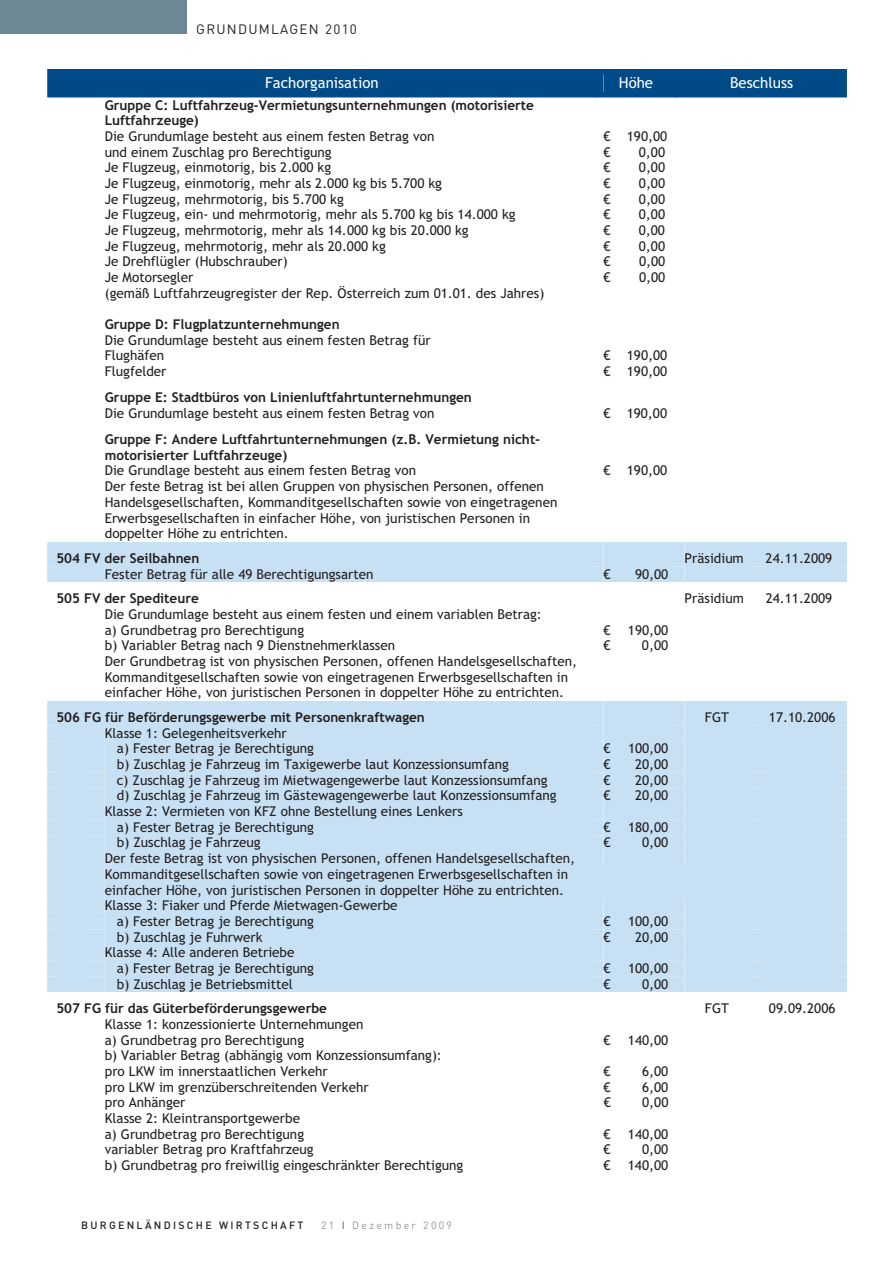
<style>
.page{position:relative;width:893px;height:1263px;background:#fff}
.page>*{position:absolute;margin:0;border:0;box-sizing:border-box;transform-origin:0 0}
.t1{font:15px "Trebuchet MS+T42+CHMKVV";color:#fff}
.t2{font:13.5px/15.6px "Trebuchet MS+T42+CHMKVV";color:#231f20}
.t3{font:13.5px/15.6px "Trebuchet MS Bold+T42+WWLEMU";color:#231f20}
.t4{font:13.5px "DIN";letter-spacing:.095em;color:#231f20}
.t5{font:500 10.5px "DIN";letter-spacing:.22em;color:#231f20}
.t6{font:10.5px "DIN";letter-spacing:.215em;color:#939598}
.s1{font-weight:400;font-size:15px;color:#fff}
.s2{font-weight:700}
</style>
<div class="page">
<div style="left:0;top:0;width:187px;height:34px;background:#6c8895"></div>
<div style="left:47px;top:69px;width:800px;height:28px;background:#004b87"></div>
<div style="left:685px;top:74px;width:154px;height:18px;background:#004b87"></div>
<div style="left:47px;top:542px;width:800px;height:40px;background:#c7e0f3"></div>
<div style="left:766px;top:566px;width:73px;height:16px;background:#c7e0f3"></div>
<div style="left:47px;top:701px;width:800px;height:291px;background:#c7e0f3"></div>
<div style="left:766px;top:976px;width:73px;height:16px;background:#c7e0f3"></div>
<p class="t4" style="left:196px;top:21px;width:162px">GRUNDUMLAGEN 2010</p>
<p class="t1" style="left:265px;top:73px;width:115px">Fachorganisation</p>
<p class="t1" style="left:619px;top:73px;width:36px">Höhe</p>
<p class="t1" style="left:730px;top:73px;width:65px">Beschluss</p>
<p class="t3" style="left:105px;top:97px;width:431px">Gruppe C: Luftfahrzeug-Vermietungsunternehmungen (motorisierte<br>Luftfahrzeuge)</p>
<p class="t2" style="left:105px;top:128px;width:331px">Die Grundumlage besteht aus einem festen Betrag von</p>
<p class="t2" style="left:604px;top:128px;width:65px">€ 190,00</p>
<p class="t2" style="left:105px;top:144px;width:228px">und einem Zuschlag pro Berechtigung</p>
<p class="t2" style="left:603px;top:144px;width:9px">€</p>
<p class="t2" style="left:639px;top:144px;width:28px">0,00</p>
<p class="t2" style="left:105px;top:160px;width:228px">Je Flugzeug, einmotorig, bis 2.000 kg</p>
<p class="t2" style="left:603px;top:160px;width:9px">€</p>
<p class="t2" style="left:639px;top:160px;width:28px">0,00</p>
<p class="t2" style="left:105px;top:176px;width:339px">Je Flugzeug, einmotorig, mehr als 2.000 kg bis 5.700 kg</p>
<p class="t2" style="left:603px;top:176px;width:9px">€</p>
<p class="t2" style="left:639px;top:176px;width:28px">0,00</p>
<p class="t2" style="left:105px;top:191px;width:240px">Je Flugzeug, mehrmotorig, bis 5.700 kg</p>
<p class="t2" style="left:604px;top:191px;width:9px">€</p>
<p class="t2" style="left:639px;top:191px;width:28px">0,00</p>
<p class="t2" style="left:105px;top:207px;width:412px">Je Flugzeug, ein- und mehrmotorig, mehr als 5.700 kg bis 14.000 kg</p>
<p class="t2" style="left:603px;top:207px;width:9px">€</p>
<p class="t2" style="left:639px;top:207px;width:28px">0,00</p>
<p class="t2" style="left:105px;top:223px;width:365px">Je Flugzeug, mehrmotorig, mehr als 14.000 kg bis 20.000 kg</p>
<p class="t2" style="left:603px;top:223px;width:9px">€</p>
<p class="t2" style="left:639px;top:223px;width:28px">0,00</p>
<p class="t2" style="left:105px;top:238px;width:282px">Je Flugzeug, mehrmotorig, mehr als 20.000 kg</p>
<p class="t2" style="left:603px;top:238px;width:9px">€</p>
<p class="t2" style="left:639px;top:238px;width:28px">0,00</p>
<p class="t2" style="left:105px;top:254px;width:184px">Je Drehflügler (Hubschrauber)</p>
<p class="t2" style="left:604px;top:254px;width:9px">€</p>
<p class="t2" style="left:639px;top:254px;width:28px">0,00</p>
<p class="t2" style="left:105px;top:270px;width:441px">Je Motorsegler<br>(gemäß Luftfahrzeugregister der Rep. Österreich zum 01.01. des Jahres)</p>
<p class="t2" style="left:604px;top:270px;width:9px">€</p>
<p class="t2" style="left:639px;top:270px;width:28px">0,00</p>
<p class="t3" style="left:105px;top:316px;width:236px">Gruppe D: Flugplatzunternehmungen</p>
<p class="t2" style="left:105px;top:332px;width:327px">Die Grundumlage besteht aus einem festen Betrag für<br>Flughäfen</p>
<p class="t2" style="left:604px;top:348px;width:65px">€ 190,00</p>
<p class="t2" style="left:105px;top:364px;width:63px">Flugfelder</p>
<p class="t2" style="left:604px;top:364px;width:65px">€ 190,00</p>
<p class="t3" style="left:105px;top:390px;width:368px">Gruppe E: Stadtbüros von Linienluftfahrtunternehmungen</p>
<p class="t2" style="left:105px;top:405px;width:331px">Die Grundumlage besteht aus einem festen Betrag von</p>
<p class="t2" style="left:603px;top:405px;width:65px">€ 190,00</p>
<p class="t3" style="left:105px;top:431px;width:437px">Gruppe F: Andere Luftfahrtunternehmungen (z.B. Vermietung nicht&shy;motorisierter Luftfahrzeuge)</p>
<p class="t2" style="left:105px;top:463px;width:313px">Die Grundlage besteht aus einem festen Betrag von</p>
<p class="t2" style="left:604px;top:463px;width:65px">€ 190,00</p>
<p class="t2" style="left:105px;top:479px;width:454px">Der feste Betrag ist bei allen Gruppen von physischen Personen, offenen Handelsgesellschaften, Kommanditgesellschaften sowie von eingetragenen Erwerbsgesellschaften in einfacher Höhe, von juristischen Personen in doppelter Höhe zu entrichten.</p>
<p class="t3" style="left:56px;top:550px;width:144px">504 FV der Seilbahnen</p>
<p class="t2" style="left:685px;top:550px;width:61px">Präsidium</p>
<p class="t2" style="left:766px;top:550px;width:68px">24.11.2009</p>
<p class="t2" style="left:105px;top:566px;width:270px">Fester Betrag für alle 49 Berechtigungsarten</p>
<p class="t2" style="left:604px;top:566px;width:9px">€</p>
<p class="t2" style="left:635px;top:566px;width:35px">90,00</p>
<p class="t3" style="left:56px;top:591px;width:144px">505 FV der Spediteure</p>
<p class="t2" style="left:685px;top:591px;width:61px">Präsidium</p>
<p class="t2" style="left:766px;top:591px;width:68px">24.11.2009</p>
<p class="t2" style="left:105px;top:607px;width:439px">Die Grundumlage besteht aus einem festen und einem variablen Betrag: a) Grundbetrag pro Berechtigung</p>
<p class="t2" style="left:604px;top:622px;width:9px">€</p>
<p class="t2" style="left:628px;top:622px;width:42px">190,00</p>
<p class="t2" style="left:105px;top:638px;width:292px">b) Variabler Betrag nach 9 Dienstnehmerklassen</p>
<p class="t2" style="left:603px;top:638px;width:9px">€</p>
<p class="t2" style="left:642px;top:638px;width:28px">0,00</p>
<p class="t2" style="left:105px;top:653px;width:474px">Der Grundbetrag ist von physischen Personen, offenen Handelsgesellschaften,<br>Kommanditgesellschaften sowie von eingetragenen Erwerbsgesellschaften in einfacher Höhe, von juristischen Personen in doppelter Höhe zu entrichten.</p>
<p class="t3" style="left:56px;top:709px;width:370px">506 FG für Beförderungsgewerbe mit Personenkraftwagen</p>
<p class="t2" style="left:705px;top:710px;width:26px">FGT</p>
<p class="t2" style="left:769px;top:710px;width:68px">17.10.2006</p>
<p class="t2" style="left:117px;top:725px;width:198px;text-indent:-12px">Klasse 1: Gelegenheitsverkehr<br>a) Fester Betrag je Berechtigung</p>
<p class="t2" style="left:604px;top:741px;width:9px">€</p>
<p class="t2" style="left:628px;top:741px;width:42px">100,00</p>
<p class="t2" style="left:117px;top:757px;width:394px">b) Zuschlag je Fahrzeug im Taxigewerbe laut Konzessionsumfang</p>
<p class="t2" style="left:604px;top:757px;width:9px">€</p>
<p class="t2" style="left:635px;top:757px;width:35px">20,00</p>
<p class="t2" style="left:117px;top:772px;width:432px">c) Zuschlag je Fahrzeug im Mietwagengewerbe laut Konzessionsumfang</p>
<p class="t2" style="left:604px;top:772px;width:9px">€</p>
<p class="t2" style="left:635px;top:772px;width:35px">20,00</p>
<p class="t2" style="left:117px;top:788px;width:441px">d) Zuschlag je Fahrzeug im Gästewagengewerbe laut Konzessionsumfang</p>
<p class="t2" style="left:604px;top:788px;width:9px">€</p>
<p class="t2" style="left:635px;top:788px;width:35px">20,00</p>
<p class="t2" style="left:117px;top:804px;width:347px;text-indent:-12px">Klasse 2: Vermieten von KFZ ohne Bestellung eines Lenkers a) Fester Betrag je Berechtigung</p>
<p class="t2" style="left:604px;top:819px;width:9px">€</p>
<p class="t2" style="left:628px;top:819px;width:42px">180,00</p>
<p class="t2" style="left:117px;top:835px;width:145px">b) Zuschlag je Fahrzeug</p>
<p class="t2" style="left:604px;top:835px;width:9px">€</p>
<p class="t2" style="left:642px;top:835px;width:28px">0,00</p>
<p class="t2" style="left:105px;top:851px;width:472px">Der feste Betrag ist von physischen Personen, offenen Handelsgesellschaften,</p>
<p class="t2" style="left:105px;top:866px;width:465px">Kommanditgesellschaften sowie von eingetragenen Erwerbsgesellschaften in</p>
<p class="t2" style="left:105px;top:882px;width:461px">einfacher Höhe, von juristischen Personen in doppelter Höhe zu entrichten.</p>
<p class="t2" style="left:105px;top:898px;width:294px">Klasse 3: Fiaker und Pferde Mietwagen-Gewerbe</p>
<p class="t2" style="left:117px;top:913px;width:198px">a) Fester Betrag je Berechtigung</p>
<p class="t2" style="left:604px;top:913px;width:9px">€</p>
<p class="t2" style="left:628px;top:913px;width:42px">100,00</p>
<p class="t2" style="left:117px;top:929px;width:147px">b) Zuschlag je Fuhrwerk</p>
<p class="t2" style="left:604px;top:929px;width:9px">€</p>
<p class="t2" style="left:635px;top:929px;width:35px">20,00</p>
<p class="t2" style="left:117px;top:945px;width:198px;text-indent:-12px">Klasse 4: Alle anderen Betriebe<br>a) Fester Betrag je Berechtigung</p>
<p class="t2" style="left:604px;top:960px;width:9px">€</p>
<p class="t2" style="left:628px;top:960px;width:42px">100,00</p>
<p class="t2" style="left:117px;top:976px;width:177px">b) Zuschlag je Betriebsmittel</p>
<p class="t2" style="left:604px;top:976px;width:9px">€</p>
<p class="t2" style="left:642px;top:976px;width:28px">0,00</p>
<p class="t3" style="left:56px;top:1001px;width:272px">507 FG für das Güterbeförderungsgewerbe</p>
<p class="t2" style="left:705px;top:1001px;width:26px">FGT</p>
<p class="t2" style="left:769px;top:1001px;width:68px">09.09.2006</p>
<p class="t2" style="left:105px;top:1016px;width:260px">Klasse 1: konzessionierte Unternehmungen a) Grundbetrag pro Berechtigung</p>
<p class="t2" style="left:604px;top:1032px;width:9px">€</p>
<p class="t2" style="left:628px;top:1032px;width:42px">140,00</p>
<p class="t2" style="left:105px;top:1048px;width:339px">b) Variabler Betrag (abhängig vom Konzessionsumfang): pro LKW im innerstaatlichen Verkehr</p>
<p class="t2" style="left:604px;top:1063px;width:9px">€</p>
<p class="t2" style="left:642px;top:1063px;width:28px">6,00</p>
<p class="t2" style="left:105px;top:1079px;width:265px">pro LKW im grenzüberschreitenden Verkehr</p>
<p class="t2" style="left:604px;top:1079px;width:9px">€</p>
<p class="t2" style="left:642px;top:1079px;width:28px">6,00</p>
<p class="t2" style="left:105px;top:1095px;width:82px">pro Anhänger</p>
<p class="t2" style="left:604px;top:1095px;width:9px">€</p>
<p class="t2" style="left:642px;top:1095px;width:28px">0,00</p>
<p class="t2" style="left:105px;top:1110px;width:201px">Klasse 2: Kleintransportgewerbe a) Grundbetrag pro Berechtigung</p>
<p class="t2" style="left:604px;top:1126px;width:9px">€</p>
<p class="t2" style="left:628px;top:1126px;width:42px">140,00</p>
<p class="t2" style="left:105px;top:1142px;width:210px">variabler Betrag pro Kraftfahrzeug</p>
<p class="t2" style="left:604px;top:1142px;width:9px">€</p>
<p class="t2" style="left:642px;top:1142px;width:28px">0,00</p>
<p class="t2" style="left:105px;top:1157px;width:360px">b) Grundbetrag pro freiwillig eingeschränkter Berechtigung</p>
<p class="t2" style="left:603px;top:1157px;width:9px">€</p>
<p class="t2" style="left:628px;top:1157px;width:42px">140,00</p>
<p class="t5" style="left:51px;top:1219px;width:254px"><span class="s1">10</span> BURGENLÄNDISCHE WIRTSCHAFT</p>
<p class="t6" style="left:321px;top:1219px;width:132px">21 <span class="s2">I</span> Dezember 2009</p>
</div>
